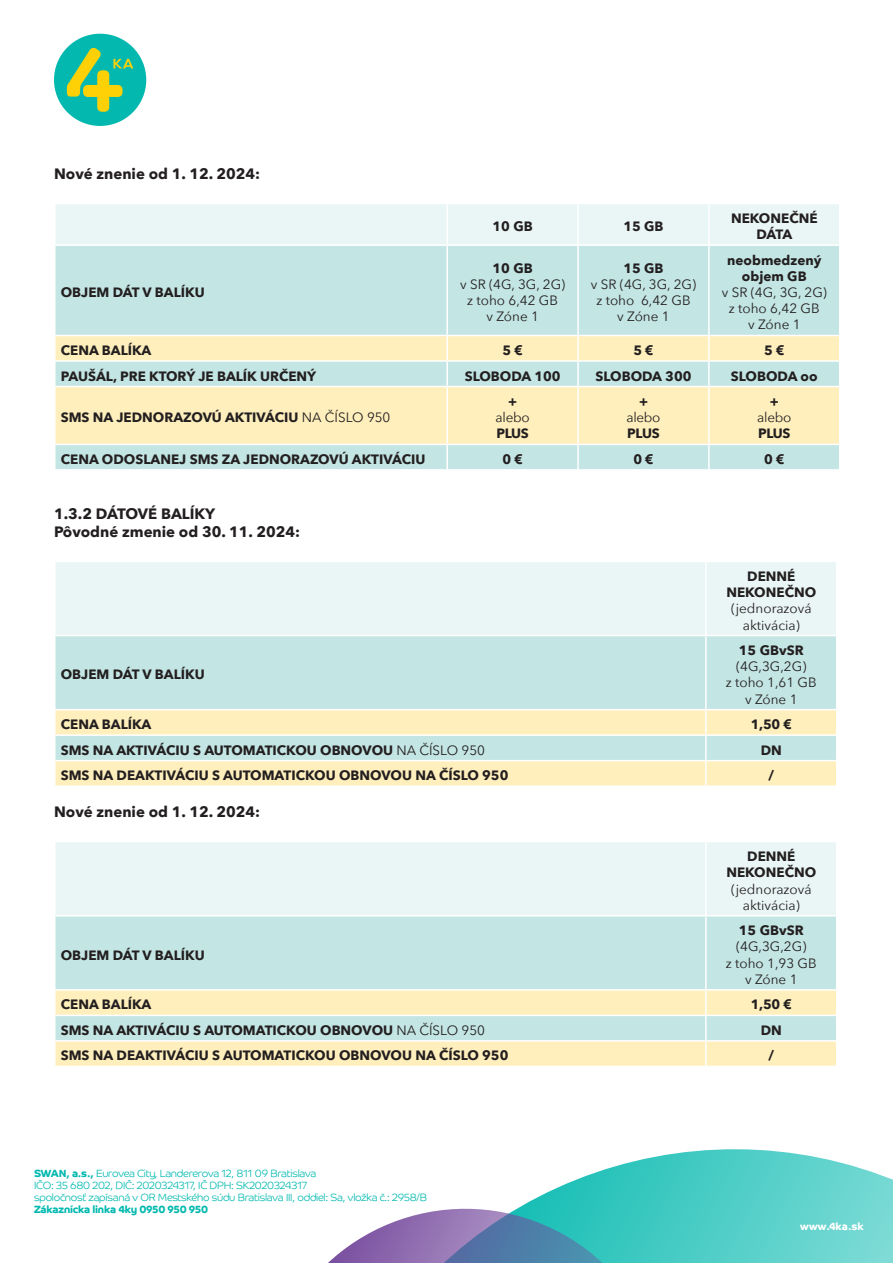
<style>
.page{position:relative;width:893px;height:1263px;background:#fff}
.page>*{position:absolute;margin:0;border:0;box-sizing:border-box;transform-origin:0 0}
.t1{font:700 15px "Avenir Next";color:#231f20}
.t2{font:700 13.5px/16.2px "Avenir Next";color:#231f20;text-align:center}
.t3{font:13.5px "Avenir Next";color:#231f20}
.t4{font:300 10.5px "Co Headline";letter-spacing:-.02em;color:#03b9af}
.t5{font:700 10.5px "Co Headline";letter-spacing:-.02em;color:#03b9af}
.t6{font:700 10.5px "Co Headline";color:#fff}
.s1{font-weight:400}
.s2{font-weight:700}
</style>
<div class="page">
<svg style="left:576px;top:1149px;width:317px;height:114px;background:#6fd6d1"></svg>
<svg style="left:328px;top:1180px;width:366px;height:83px"></svg>
<div style="left:56px;top:204px;width:783px;height:40px;background:#eaf6f5"></div>
<div style="left:56px;top:246px;width:783px;height:223px;background:#c3e5e3"></div>
<svg style="left:56px;top:336px;width:783px;height:108px;background:#f0ecc5"></svg>
<hr style="left:446px;top:204px;width:2px;height:40px;background:#fff">
<hr style="left:577px;top:204px;width:2px;height:40px;background:#fff">
<hr style="left:708px;top:204px;width:2px;height:40px;background:#fff">
<hr style="left:446px;top:246px;width:2px;height:89px;background:#fff">
<hr style="left:577px;top:246px;width:2px;height:89px;background:#fff">
<hr style="left:708px;top:246px;width:2px;height:89px;background:#fff">
<hr style="left:54px;top:335px;width:393px;height:1px;background:#fff">
<hr style="left:447px;top:335px;width:131px;height:1px;background:#fff">
<hr style="left:446px;top:336px;width:2px;height:24px;background:#fff">
<hr style="left:578px;top:335px;width:131px;height:1px;background:#fff">
<hr style="left:577px;top:336px;width:2px;height:24px;background:#fff">
<hr style="left:709px;top:335px;width:131px;height:1px;background:#fff">
<hr style="left:708px;top:336px;width:2px;height:24px;background:#fff">
<hr style="left:54px;top:360px;width:393px;height:2px;background:#fff">
<hr style="left:447px;top:360px;width:131px;height:2px;background:#fff">
<hr style="left:446px;top:362px;width:2px;height:24px;background:#fff">
<hr style="left:578px;top:360px;width:131px;height:2px;background:#fff">
<hr style="left:577px;top:362px;width:2px;height:24px;background:#fff">
<hr style="left:709px;top:360px;width:131px;height:2px;background:#fff">
<hr style="left:708px;top:362px;width:2px;height:24px;background:#fff">
<hr style="left:54px;top:386px;width:393px;height:1px;background:#fff">
<hr style="left:447px;top:386px;width:131px;height:1px;background:#fff">
<hr style="left:446px;top:387px;width:2px;height:57px;background:#fff">
<hr style="left:578px;top:386px;width:131px;height:1px;background:#fff">
<hr style="left:577px;top:387px;width:2px;height:57px;background:#fff">
<hr style="left:709px;top:386px;width:131px;height:1px;background:#fff">
<hr style="left:708px;top:387px;width:2px;height:57px;background:#fff">
<hr style="left:54px;top:444px;width:393px;height:1px;background:#fff">
<hr style="left:447px;top:444px;width:131px;height:1px;background:#fff">
<hr style="left:446px;top:445px;width:2px;height:24px;background:#fff">
<hr style="left:578px;top:444px;width:131px;height:1px;background:#fff">
<hr style="left:577px;top:445px;width:2px;height:24px;background:#fff">
<hr style="left:709px;top:444px;width:131px;height:1px;background:#fff">
<hr style="left:708px;top:445px;width:2px;height:24px;background:#fff">
<div style="left:55px;top:562px;width:781px;height:73px;background:#eaf6f5"></div>
<div style="left:55px;top:636px;width:781px;height:73px;background:#c3e5e3"></div>
<svg style="left:55px;top:710px;width:781px;height:75px;background:#eaebc9"></svg>
<hr style="left:705px;top:562px;width:2px;height:73px;background:#fff">
<hr style="left:705px;top:636px;width:2px;height:73px;background:#fff">
<hr style="left:705px;top:710px;width:2px;height:24px;background:#fff">
<hr style="left:54px;top:734px;width:652px;height:2px;background:#fff">
<hr style="left:706px;top:734px;width:131px;height:2px;background:#fff">
<hr style="left:705px;top:736px;width:2px;height:24px;background:#fff">
<hr style="left:54px;top:760px;width:652px;height:1px;background:#fff">
<hr style="left:706px;top:760px;width:131px;height:1px;background:#fff">
<hr style="left:705px;top:761px;width:2px;height:24px;background:#fff">
<div style="left:55px;top:842px;width:781px;height:73px;background:#eaf6f5"></div>
<div style="left:55px;top:916px;width:781px;height:73px;background:#c3e5e3"></div>
<svg style="left:55px;top:991px;width:781px;height:75px;background:#eaebc9"></svg>
<hr style="left:705px;top:842px;width:2px;height:73px;background:#fff">
<hr style="left:705px;top:916px;width:2px;height:73px;background:#fff">
<hr style="left:705px;top:991px;width:2px;height:24px;background:#fff">
<hr style="left:54px;top:1015px;width:652px;height:1px;background:#fff">
<hr style="left:706px;top:1015px;width:131px;height:1px;background:#fff">
<hr style="left:705px;top:1016px;width:2px;height:24px;background:#fff">
<hr style="left:54px;top:1040px;width:652px;height:2px;background:#fff">
<hr style="left:706px;top:1040px;width:131px;height:2px;background:#fff">
<hr style="left:705px;top:1042px;width:2px;height:24px;background:#fff">
<div style="left:54px;top:34px;width:92px;height:92px;background:#03b9af;border-radius:50%"></div>
<svg style="left:66px;top:47px;width:67px;height:65px"></svg>
<p class="t1" style="left:54px;top:160px;width:208px">Nové znenie od 1. 12. 2024:</p>
<p class="t2" style="left:61px;top:284px;width:145px">OBJEM DÁT V BALÍKU</p>
<p class="t2" style="left:493px;top:218px;width:42px">10 GB</p>
<p class="t2" style="left:623px;top:218px;width:42px">15 GB</p>
<p class="t2" style="left:731px;top:210px;width:88px">NEKONEČNÉ<br>DÁTA</p>
<p class="t2" style="left:493px;top:260px;width:42px">10 GB</p>
<p class="t3" style="left:460px;top:273px;width:107px">v SR (4G, 3G, 2G)</p>
<p class="t3" style="left:467px;top:289px;width:92px">z toho 6,42 GB</p>
<p class="t3" style="left:486px;top:305px;width:54px">v Zóne 1</p>
<p class="t2" style="left:623px;top:260px;width:42px">15 GB</p>
<p class="t3" style="left:591px;top:273px;width:107px">v SR (4G, 3G, 2G)</p>
<p class="t3" style="left:596px;top:289px;width:96px">z toho 6,42 GB</p>
<p class="t3" style="left:617px;top:305px;width:54px">v Zóne 1</p>
<p class="t2" style="left:727px;top:252px;width:96px">neobmedzený objem GB</p>
<p class="t3" style="left:722px;top:281px;width:107px">v SR (4G, 3G, 2G)</p>
<p class="t3" style="left:729px;top:297px;width:92px">z toho 6,42 GB</p>
<p class="t3" style="left:748px;top:313px;width:54px">v Zóne 1</p>
<p class="t2" style="left:61px;top:342px;width:92px">CENA BALÍKA</p>
<p class="t2" style="left:502px;top:342px;width:22px">5 €</p>
<p class="t2" style="left:633px;top:342px;width:22px">5 €</p>
<p class="t2" style="left:764px;top:342px;width:22px">5 €</p>
<p class="t2" style="left:61px;top:367px;width:257px">PAUŠÁL, PRE KTORÝ JE BALÍK URČENÝ</p>
<p class="t2" style="left:465px;top:367px;width:97px">SLOBODA 100</p>
<p class="t2" style="left:595px;top:367px;width:97px">SLOBODA 300</p>
<p class="t2" style="left:731px;top:367px;width:88px">SLOBODA oo</p>
<p class="t2" style="left:61px;top:409px;width:331px">SMS NA JEDNORAZOVÚ AKTIVÁCIU <span class="s1">NA ČÍSLO 950</span></p>
<p class="t2" style="left:508px;top:393px;width:10px">+</p>
<p class="t3" style="left:496px;top:406px;width:36px">alebo</p>
<p class="t2" style="left:496px;top:425px;width:34px">PLUS</p>
<p class="t2" style="left:639px;top:393px;width:10px">+</p>
<p class="t3" style="left:626px;top:406px;width:36px">alebo</p>
<p class="t2" style="left:627px;top:425px;width:34px">PLUS</p>
<p class="t2" style="left:770px;top:393px;width:10px">+</p>
<p class="t3" style="left:757px;top:406px;width:36px">alebo</p>
<p class="t2" style="left:758px;top:425px;width:34px">PLUS</p>
<p class="t2" style="left:61px;top:451px;width:366px">CENA ODOSLANEJ SMS ZA JEDNORAZOVÚ AKTIVÁCIU</p>
<p class="t2" style="left:502px;top:451px;width:22px">0 €</p>
<p class="t2" style="left:633px;top:451px;width:22px">0 €</p>
<p class="t2" style="left:764px;top:451px;width:22px">0 €</p>
<p class="t1" style="left:54px;top:500px;width:163px">1.3.2 DÁTOVÉ BALÍKY</p>
<p class="t1" style="left:54px;top:518px;width:248px">Pôvodné zmenie od 30. 11. 2024:</p>
<p class="t2" style="left:61px;top:666px;width:145px">OBJEM DÁT V BALÍKU</p>
<p class="t2" style="left:747px;top:568px;width:50px">DENNÉ</p>
<p class="t2" style="left:726px;top:584px;width:91px">NEKONEČNO</p>
<p class="t3" style="left:731px;top:597px;width:82px">(jednorazová</p>
<p class="t3" style="left:743px;top:613px;width:58px">aktivácia)</p>
<p class="t2" style="left:739px;top:642px;width:66px">15 GBvSR</p>
<p class="t3" style="left:736px;top:655px;width:72px">(4G,3G,2G)</p>
<p class="t3" style="left:726px;top:671px;width:92px">z toho 1,61 GB</p>
<p class="t3" style="left:745px;top:687px;width:54px">v Zóne 1</p>
<p class="t2" style="left:61px;top:716px;width:92px">CENA BALÍKA</p>
<p class="t2" style="left:751px;top:716px;width:42px">1,50 €</p>
<p class="t2" style="left:61px;top:742px;width:426px">SMS NA AKTIVÁCIU S AUTOMATICKOU OBNOVOU <span class="s1">NA ČÍSLO 950</span></p>
<p class="t2" style="left:761px;top:742px;width:23px">DN</p>
<p class="t2" style="left:61px;top:767px;width:449px">SMS NA DEAKTIVÁCIU S AUTOMATICKOU OBNOVOU NA ČÍSLO 950</p>
<p class="t2" style="left:768px;top:767px;width:7px">/</p>
<p class="t1" style="left:54px;top:799px;width:208px">Nové znenie od 1. 12. 2024:</p>
<p class="t2" style="left:747px;top:848px;width:50px">DENNÉ</p>
<p class="t2" style="left:726px;top:864px;width:91px">NEKONEČNO</p>
<p class="t3" style="left:731px;top:877px;width:82px">(jednorazová</p>
<p class="t3" style="left:743px;top:894px;width:58px">aktivácia)</p>
<p class="t2" style="left:61px;top:946px;width:145px">OBJEM DÁT V BALÍKU</p>
<p class="t2" style="left:739px;top:922px;width:66px">15 GBvSR</p>
<p class="t3" style="left:736px;top:935px;width:72px">(4G,3G,2G)</p>
<p class="t3" style="left:726px;top:951px;width:92px">z toho 1,93 GB</p>
<p class="t3" style="left:745px;top:968px;width:54px">v Zóne 1</p>
<p class="t2" style="left:61px;top:996px;width:92px">CENA BALÍKA</p>
<p class="t2" style="left:751px;top:996px;width:42px">1,50 €</p>
<p class="t2" style="left:61px;top:1022px;width:426px">SMS NA AKTIVÁCIU S AUTOMATICKOU OBNOVOU <span class="s1">NA ČÍSLO 950</span></p>
<p class="t2" style="left:761px;top:1022px;width:23px">DN</p>
<p class="t2" style="left:61px;top:1047px;width:449px">SMS NA DEAKTIVÁCIU S AUTOMATICKOU OBNOVOU NA ČÍSLO 950</p>
<p class="t2" style="left:768px;top:1047px;width:7px">/</p>
<p class="t4" style="left:34px;top:1167px;width:284px"><span class="s2">SWAN, a.s.,</span> Eurovea City, Landererova 12, 811 09 Bratislava</p>
<p class="t4" style="left:34px;top:1179px;width:274px">IČO: 35 680 202, DIČ: 2020324317, IČ DPH: SK2020324317</p>
<p class="t4" style="left:34px;top:1191px;width:394px">spoločnosť zapísaná v OR Mestského súdu Bratislava III, oddiel: Sa, vložka č.: 2958/B</p>
<p class="t5" style="left:34px;top:1203px;width:176px">Zákaznícka linka 4ky 0950 950 950</p>
<p class="t6" style="left:800px;top:1220px;width:65px">www.4ka.sk</p>
</div>
